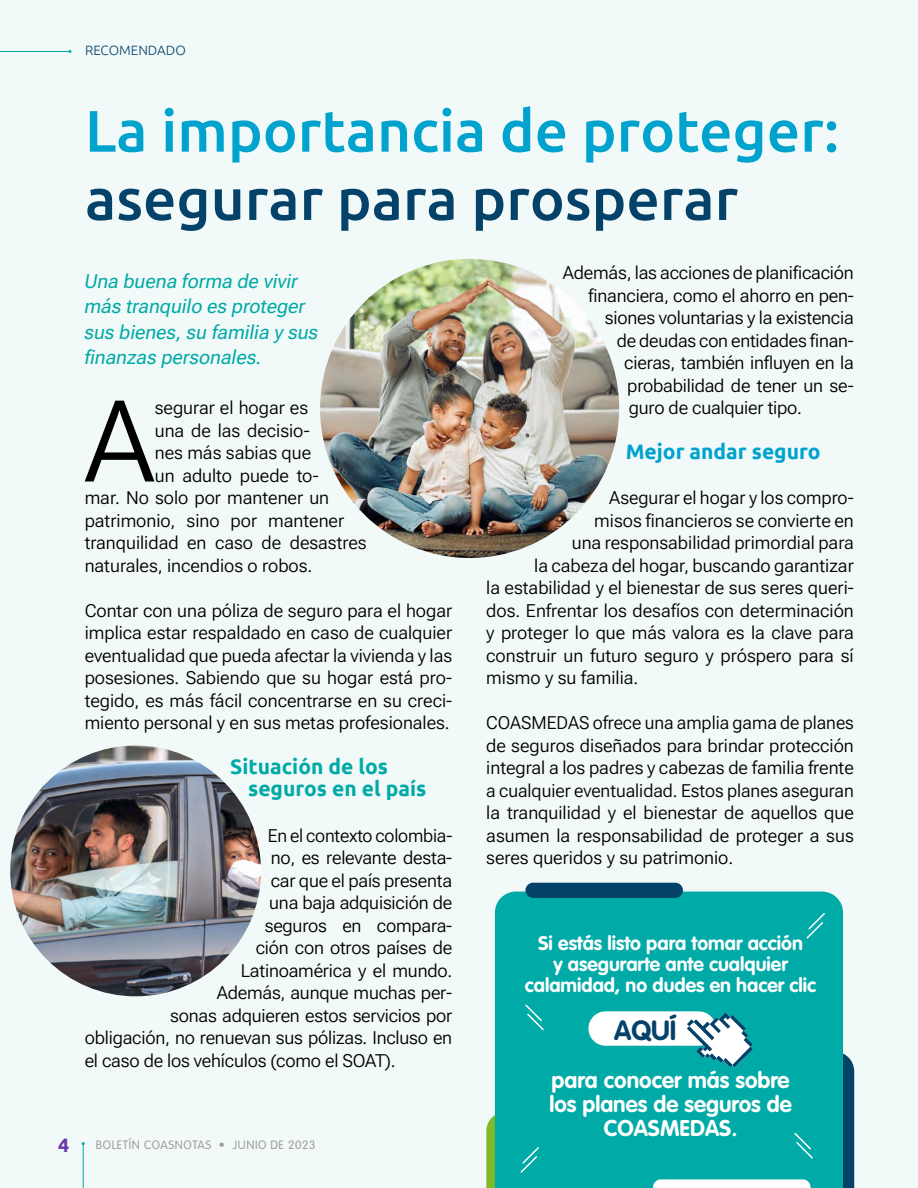
<style>
.page{position:relative;width:918px;height:1188px;background:#f2f9f9}
.page>*{position:absolute;margin:0;border:0;box-sizing:border-box;transform-origin:0 0}
.t1{font:112.95px "Roboto Flex";color:#000}
.t2{font:500 58.5px "Ubuntu";color:#00a3cd}
.t3{font:500 58.5px "Ubuntu";color:#05426a}
.t4{font:700 27.45px "VAG Rounded Std";color:#05426a}
.t5{font:700 22.5px/24px "VAG Rounded Std";color:#fff;text-align:center}
.t6{font:700 21px/22.5px "Ubuntu";color:#00aaa7}
.t7{font:700 21px "Ubuntu";color:#00a3cd}
.t8{font:19.5px/25.5px "Roboto Flex";color:#00aaa7}
.t9{font:700 19.5px/21px "VAG Rounded Std";color:#fff;text-align:center}
.t10{font:700 19.5px "Ubuntu";color:#693aa8}
.t11{font:18px/22.5px "Roboto Flex";color:#000;text-align:justify}
.t12{font:300 13.5px "Ubuntu";color:#05426a}
.t13{font:300 12px "VAG Rounded Std";letter-spacing:.05em;color:#9d9d9c}
</style>
<div class="page">
<img style="left:320px;top:259px;width:299px;height:299px;border-radius:150px">
<img style="left:10px;top:746px;width:251px;height:250px;border-radius:125px">
<hr style="left:83px;top:1144px;width:1px;height:44px;background:#00aaa7">
<hr style="left:0;top:51px;width:70px;height:1px;background:#00aaa7">
<div style="left:495px;top:892px;width:348px;height:296px;background:#00aaa7"></div>
<div style="left:525px;top:883px;width:158px;height:15px;background:#05426a;border-radius:8px"></div>
<svg style="left:805px;top:912px;width:21px;height:28px"></svg>
<svg style="left:524px;top:1003px;width:21px;height:29px"></svg>
<svg style="left:486px;top:1112px;width:54px;height:76px;background:#1baf97"></svg>
<div style="left:588px;top:1011px;width:128px;height:35px;background:#fff;border-radius:17px"></div>
<svg style="left:653px;top:1013px;width:201px;height:175px;background:#22afaf"></svg>
<p class="t12" style="left:85px;top:42px;width:102px">RECOMENDADO</p>
<h2 class="t2" style="left:85px;top:94px;width:756px">La importancia de proteger:</h2>
<h2 class="t3" style="left:85px;top:162px;width:655px">asegurar para prosperar</h2>
<p class="t8" style="left:85px;top:266px;width:235px">Una buena forma de vivir más tranquilo es proteger sus bienes, su familia y sus finanzas personales.</p>
<p class="t11" style="left:563px;top:260px;width:293px">Además, las acciones de planificación</p>
<p class="t11" style="left:588px;top:282px;width:267px">financiera, como el ahorro en pen-</p>
<p class="t11" style="left:605px;top:305px;width:250px">siones voluntarias y la existencia</p>
<p class="t11" style="left:617px;top:327px;width:238px">de deudas con entidades finan-</p>
<p class="t11" style="left:624px;top:350px;width:231px">cieras, también influyen en la</p>
<p class="t11" style="left:627px;top:372px;width:228px">probabilidad de tener un se-</p>
<p class="t11" style="left:629px;top:395px;width:175px">guro de cualquier tipo.</p>
<p class="t7" style="left:626px;top:439px;width:196px">Mejor andar seguro</p>
<p class="t11" style="left:609px;top:485px;width:246px">Asegurar el hogar y los compro-</p>
<p class="t11" style="left:594px;top:507px;width:261px">misos financieros se convierte en</p>
<p class="t11" style="left:572px;top:530px;width:284px">una responsabilidad primordial para</p>
<p class="t11" style="left:534px;top:552px;width:321px">la cabeza del hogar, buscando garantizar</p>
<p class="t11" style="left:486px;top:575px;width:369px">la estabilidad y el bienestar de sus seres queri-</p>
<p class="t11" style="left:486px;top:597px;width:369px">dos. Enfrentar los desafíos con determinación</p>
<p class="t11" style="left:486px;top:620px;width:369px">y proteger lo que más valora es la clave para</p>
<p class="t11" style="left:486px;top:642px;width:369px">construir un futuro seguro y próspero para sí</p>
<p class="t11" style="left:486px;top:665px;width:153px">mismo y su familia.</p>
<p class="t11" style="left:486px;top:710px;width:369px">COASMEDAS ofrece una amplia gama de planes de seguros diseñados para brindar protección integral a los padres y cabezas de familia frente a cualquier eventualidad. Estos planes aseguran la tranquilidad y el bienestar de aquellos que asumen la responsabilidad de proteger a sus seres queridos y su patrimonio.</p>
<h1 class="t1" style="left:84px;top:346px;width:72px">A</h1>
<p class="t11" style="left:155px;top:395px;width:155px">segurar el hogar es</p>
<p class="t11" style="left:155px;top:417px;width:156px">una de las decisio-</p>
<p class="t11" style="left:155px;top:440px;width:158px">nes más sabias que</p>
<p class="t11" style="left:155px;top:462px;width:165px">un adulto puede to-</p>
<p class="t11" style="left:85px;top:485px;width:246px">mar. No solo por mantener un</p>
<p class="t11" style="left:85px;top:507px;width:261px">patrimonio, sino por mantener</p>
<p class="t11" style="left:85px;top:530px;width:284px">tranquilidad en caso de desastres</p>
<p class="t11" style="left:85px;top:552px;width:229px">naturales, incendios o robos.</p>
<p class="t11" style="left:85px;top:597px;width:369px">Contar con una póliza de seguro para el hogar implica estar respaldado en caso de cualquier eventualidad que pueda afectar la vivienda y las posesiones. Sabiendo que su hogar está pro&shy;tegido, es más fácil concentrarse en su creci&shy;miento personal y en sus metas profesionales.</p>
<p class="t6" style="left:248px;top:755px;width:180px;text-indent:-18px">Situación de los seguros en el país</p>
<p class="t11" style="left:268px;top:822px;width:186px">En el contexto colombia-</p>
<p class="t11" style="left:271px;top:845px;width:183px">no, es relevante desta-</p>
<p class="t11" style="left:271px;top:867px;width:183px">car que el país presenta</p>
<p class="t11" style="left:269px;top:890px;width:184px">una baja adquisición de</p>
<p class="t11" style="left:265px;top:912px;width:189px">seguros en compara-</p>
<p class="t11" style="left:256px;top:935px;width:198px">ción con otros países de</p>
<p class="t11" style="left:241px;top:957px;width:213px">Latinoamérica y el mundo.</p>
<p class="t11" style="left:217px;top:980px;width:237px">Además, aunque muchas per-</p>
<p class="t11" style="left:170px;top:1002px;width:284px">sonas adquieren estos servicios por</p>
<p class="t11" style="left:85px;top:1025px;width:369px">obligación, no renuevan sus pólizas. Incluso en</p>
<p class="t11" style="left:85px;top:1047px;width:313px">el caso de los vehículos (como el SOAT).</p>
<p class="t9" style="left:525px;top:933px;width:293px">Si estás listo para tomar acción<br>y asegurarte ante cualquier calamidad, no dudes en hacer clic</p>
<h3 class="t4" style="left:614px;top:1014px;width:64px">AQUÍ</h3>
<p class="t5" style="left:549px;top:1069px;width:244px">para conocer más sobre los planes de seguros de<br>COASMEDAS.</p>
<p class="t10" style="left:58px;top:1133px;width:13px">4</p>
<p class="t13" style="left:96px;top:1138px;width:221px">BOLETÍN COASNOTAS • JUNIO DE 2023</p>
</div>
